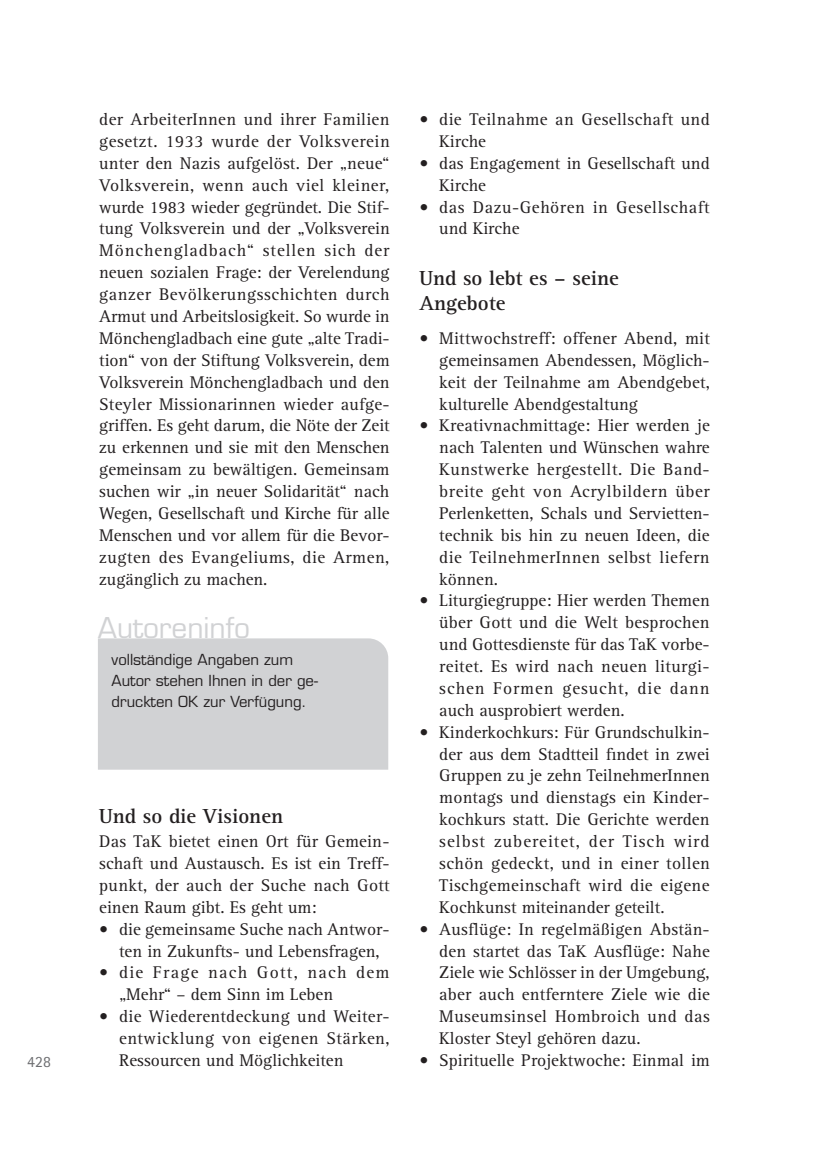
<style>
.page{position:relative;width:819px;height:1166px;background:#fff}
.page>*{position:absolute;margin:0;border:0;box-sizing:border-box;transform-origin:0 0}
.Headline{font:28px "Eurostile LT Std";color:#d1d2d4}
.Zwischenüberschrift{font:700 21px "Rotis Serif Pro";color:#231f20}
.Fließtext{font:17.5px/21.9px "Rotis Serif Pro";color:#231f20;text-align:justify}
.Fließtext-2{font:17.5px/21.9px "Rotis Serif Pro";letter-spacing:.075em;color:#231f20}
.Fließtext-3{font:17.5px/21.9px "Rotis Serif Pro";letter-spacing:.03em;color:#231f20}
.Fließtext-4{font:17.5px/21.9px "Rotis Serif Pro";letter-spacing:.02em;color:#231f20}
.t1{font:15.75px "Rotis Sans Serif Pro";color:#6c6d70}
.Autoreninfo_Buchinfo{font:14.88px/21px "Eurostile LT Std";color:#231f20}
</style>
<div class="page">
<div style="left:98px;top:638px;width:290px;height:132px;background:#d1d2d4"></div>
<p class="t1" style="left:27px;top:1052px;width:25px">428</p>
<p class="Fließtext" style="left:99px;top:109px;width:292px">der ArbeiterInnen und ihrer Familien gesetzt. 1933 wurde der Volksverein unter den Nazis aufgelöst. Der „neue“ Volksverein, wenn auch viel kleiner, wurde 1983 wieder gegründet. Die Stif&shy;tung Volksverein und der „Volksverein Mönchengladbach“ stellen sich der neuen sozialen Frage: der Verelendung ganzer Bevölkerungsschichten durch Armut und Arbeitslosigkeit. So wurde in Mönchengladbach eine gute „alte Tradi&shy;tion“ von der Stiftung Volksverein, dem Volksverein Mönchengladbach und den Steyler Missionarinnen wieder aufge&shy;griffen. Es geht darum, die Nöte der Zeit zu erkennen und sie mit den Menschen gemeinsam zu bewältigen. Gemeinsam suchen wir „in neuer Solidarität“ nach Wegen, Gesellschaft und Kirche für alle Menschen und vor allem für die Bevor&shy;zugten des Evangeliums, die Armen, zugänglich zu machen.</p>
<p class="Fließtext-4" style="left:439px;top:109px;width:272px;text-indent:-20px">• die Teilnahme an Gesellschaft und<br>Kirche</p>
<p class="Fließtext" style="left:439px;top:152px;width:272px;text-indent:-20px">• das Engagement in Gesellschaft und<br>Kirche</p>
<p class="Fließtext-3" style="left:439px;top:196px;width:272px;text-indent:-20px">• das Dazu-Gehören in Gesellschaft und Kirche</p>
<p class="Zwischenüberschrift" style="left:419px;top:265px;width:201px">Und so lebt es – seine</p>
<p class="Zwischenüberschrift" style="left:419px;top:290px;width:88px">Angebote</p>
<p class="Fließtext" style="left:439px;top:327px;width:272px;text-indent:-20px">• Mittwochstreff: offener Abend, mit gemeinsamen Abendessen, Möglich&shy;keit der Teilnahme am Abendgebet, kulturelle Abendgestaltung</p>
<p class="Fließtext" style="left:439px;top:415px;width:272px;text-indent:-20px">• Kreativnachmittage: Hier werden je nach Talenten und Wünschen wahre Kunstwerke hergestellt. Die Band&shy;breite geht von Acrylbildern über Perlenketten, Schals und Servietten&shy;technik bis hin zu neuen Ideen, die die TeilnehmerInnen selbst liefern können.</p>
<p class="Fließtext" style="left:439px;top:590px;width:272px;text-indent:-20px">• Liturgiegruppe: Hier werden Themen über Gott und die Welt besprochen und Gottesdienste für das TaK vorbe&shy;reitet. Es wird nach neuen liturgi&shy;schen Formen gesucht, die dann auch ausprobiert werden.</p>
<p class="Fließtext" style="left:439px;top:721px;width:272px;text-indent:-20px">• Kinderkochkurs: Für Grundschulkin&shy;der aus dem Stadtteil findet in zwei Gruppen zu je zehn TeilnehmerInnen montags und dienstags ein Kinder&shy;kochkurs statt. Die Gerichte werden selbst zubereitet, der Tisch wird schön gedeckt, und in einer tollen Tischgemeinschaft wird die eigene Kochkunst miteinander geteilt.</p>
<p class="Fließtext" style="left:439px;top:918px;width:272px;text-indent:-20px">• Ausflüge: In regelmäßigen Abstän&shy;den startet das TaK Ausflüge: Nahe Ziele wie Schlösser in der Umgebung, aber auch entferntere Ziele wie die Museumsinsel Hombroich und das Kloster Steyl gehören dazu.</p>
<p class="Fließtext" style="left:419px;top:1049px;width:292px">• Spirituelle Projektwoche: Einmal im</p>
<p class="Headline" style="left:98px;top:611px;width:154px">Autoreninfo</p>
<p class="Autoreninfo_Buchinfo" style="left:112px;top:649px;width:183px">vollständige Angaben zum</p>
<p class="Autoreninfo_Buchinfo" style="left:112px;top:670px;width:208px">Autor stehen Ihnen in der ge&shy;druckten OK zur Verfügung.</p>
<p class="Zwischenüberschrift" style="left:99px;top:803px;width:185px">Und so die Visionen</p>
<p class="Fließtext" style="left:99px;top:830px;width:292px">Das TaK bietet einen Ort für Gemein&shy;schaft und Austausch. Es ist ein Treff&shy;punkt, der auch der Suche nach Gott einen Raum gibt. Es geht um:</p>
<p class="Fließtext" style="left:99px;top:918px;width:292px;text-align:center">• die gemeinsame Suche nach Antwor&shy;ten in Zukunfts- und Lebensfragen,</p>
<p class="Fließtext-2" style="left:119px;top:962px;width:272px;text-indent:-20px">• die Frage nach Gott, nach dem „Mehr“ – dem Sinn im Leben</p>
<p class="Fließtext" style="left:119px;top:1005px;width:272px;text-indent:-20px">• die Wiederentdeckung und Weiter&shy;entwicklung von eigenen Stärken, Ressourcen und Möglichkeiten</p>
</div>
